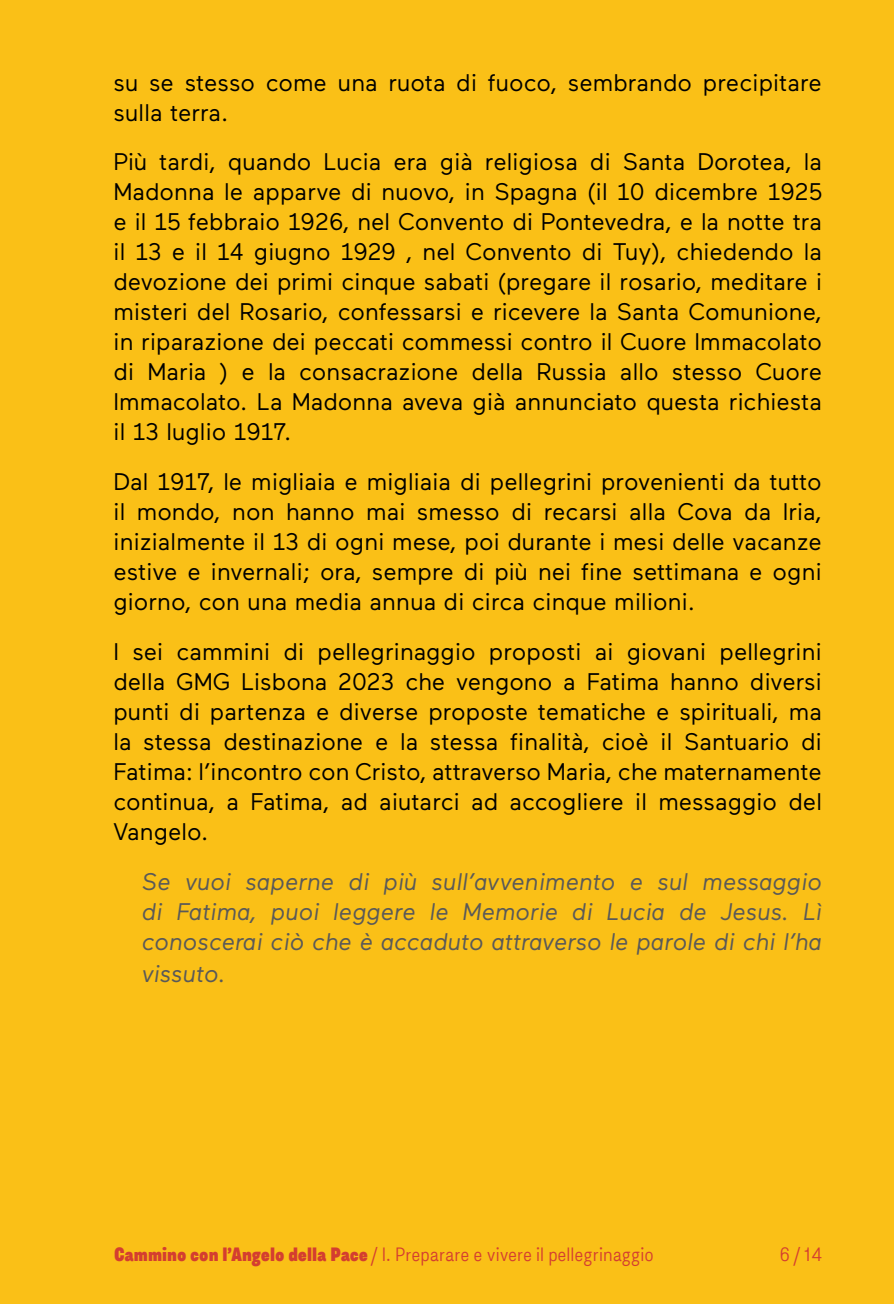
<style>
.page{position:relative;width:894px;height:1304px;background:#fff}
.page>*{position:absolute;margin:0;border:0;box-sizing:border-box;transform-origin:0 0}
.t1{font:24px/30px "Maax";color:#000;text-align:justify}
.t2{font:italic 24px/30.6px "Maax";color:#595959;text-align:justify}
.t3{font:300 18px "Asket Narrow";color:#d43e30}
.s1{font-family:"Asket Condensed";font-weight:800}
</style>
<div class="page">
<div style="left:0;top:0;width:893px;height:1304px;background:#fac017"></div>
<p class="t1" style="left:113px;top:68px;width:710px">su se stesso come una ruota di fuoco, sembrando precipitare sulla terra.</p>
<p class="t1" style="left:113px;top:147px;width:710px">Più tardi, quando Lucia era già religiosa di Santa Dorotea, la Madonna le apparve di nuovo, in Spagna (il 10 dicembre 1925 e il 15 febbraio 1926, nel Convento di Pontevedra, e la notte tra il 13 e il 14 giugno 1929 , nel Convento di Tuy), chiedendo la devozione dei primi cinque sabati (pregare il rosario, meditare i misteri del Rosario, confessarsi e ricevere la Santa Comunione, in riparazione dei peccati commessi contro il Cuore Immacolato di Maria ) e la consacrazione della Russia allo stesso Cuore Immacolato. La Madonna aveva già annunciato questa richiesta il 13 luglio 1917.</p>
<p class="t1" style="left:113px;top:467px;width:710px">Dal 1917, le migliaia e migliaia di pellegrini provenienti da tutto il mondo, non hanno mai smesso di recarsi alla Cova da Iria, inizialmente il 13 di ogni mese, poi durante i mesi delle vacanze estive e invernali; ora, sempre di più nei fine settimana e ogni giorno, con una media annua di circa cinque milioni.</p>
<p class="t1" style="left:113px;top:637px;width:710px">I sei cammini di pellegrinaggio proposti ai giovani pellegrini della GMG Lisbona 2023 che vengono a Fatima hanno diversi punti di partenza e diverse proposte tematiche e spirituali, ma la stessa destinazione e la stessa finalità, cioè il Santuario di Fatima: l’incontro con Cristo, attraverso Maria, che maternamente continua, a Fatima, ad aiutarci ad accogliere il messaggio del Vangelo.</p>
<p class="t2" style="left:142px;top:867px;width:681px">Se vuoi saperne di più sull’avvenimento e sul messaggio di Fatima, puoi leggere le Memorie di Lucia de Jesus. Lì conoscerai ciò che è accaduto attraverso le parole di chi l’ha vissuto.</p>
<p class="t3" style="left:114px;top:1241px;width:541px"><span class="s1">Cammino con l’Angelo della Pace</span> / I. Preparare e vivere il pellegrinaggio</p>
<p class="t3" style="left:779px;top:1241px;width:45px">6 / 14</p>
</div>
